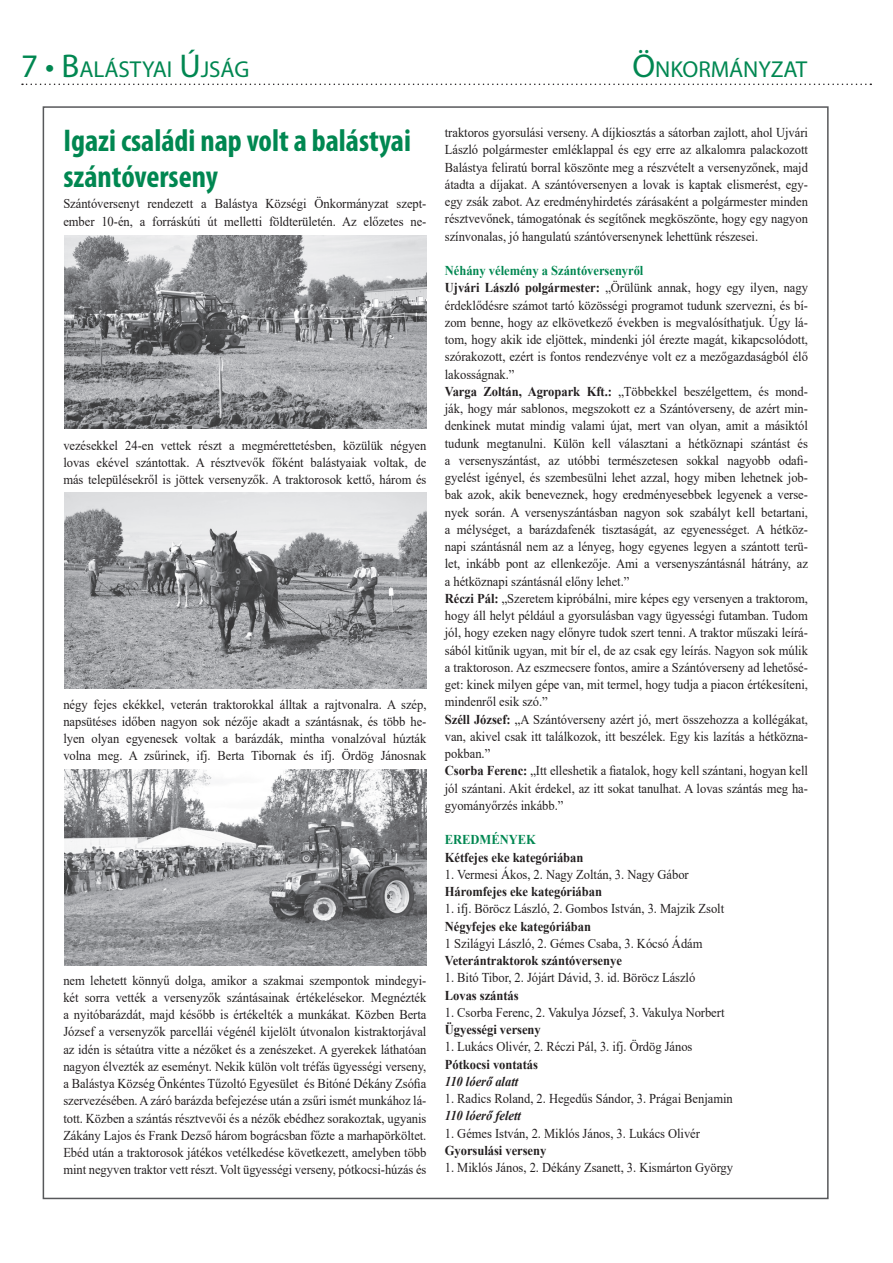
<style>
.page{position:relative;width:893px;height:1263px;background:#fff}
.page>*{position:absolute;margin:0;border:0;box-sizing:border-box;transform-origin:0 0}
.t1{font:700 condensed 31.5px/36px "Myriad Pro";color:#008751}
.t2{font:23.1px "Myriad Pro";color:#008751}
.t3{font:13.5px/17.2px "Times New Roman";letter-spacing:-.005em;color:#231f20;text-align:justify;scale:.93 1}
.t4{font:700 13.5px "Times New Roman";letter-spacing:-.005em;color:#231f20;scale:.93 1}
.t5{font:italic 700 13.5px "Times New Roman";letter-spacing:-.005em;color:#231f20;scale:.93 1}
.t6{font:700 13.5px "Times New Roman";letter-spacing:-.005em;color:#008751;scale:.93 1}
.s1{font-size:33px}
.s2{font-weight:700;color:#008751}
.s3{font-weight:700}
</style>
<div class="page">
<svg style="left:22px;top:84px;width:849px;height:1px"></svg>
<img style="left:64px;top:235px;width:362px;height:194px">
<img style="left:64px;top:493px;width:362px;height:195px">
<img style="left:64px;top:769px;width:362px;height:196px">
<h2 class="t2" style="left:21px;top:55px;width:230px"><span class="s1">7 • B</span>ALÁSTYAI <span class="s1">Ú</span>JSÁG</h2>
<h2 class="t2" style="left:632px;top:55px;width:177px"><span class="s1">Ö</span>NKORMÁNYZAT</h2>
<h1 class="t1" style="left:63px;top:122px;width:349px">Igazi családi nap volt a balástyai szántóverseny</h1>
<p class="t3" style="left:63px;top:195px;width:392px">Szántóversenyt rendezett a Balástya Községi Önkormányzat szept&shy;ember 10-én, a forráskúti út melletti földterületén. Az előzetes ne-</p>
<p class="t3" style="left:63px;top:436px;width:392px">vezésekkel 24-en vettek részt a megmérettetésben, közülük négyen lovas ekével szántottak. A résztvevők főként balástyaiak voltak, de más településekről is jöttek versenyzők. A traktorosok kettő, három és</p>
<p class="t3" style="left:63px;top:695px;width:392px">négy fejes ekékkel, veterán traktorokkal álltak a rajtvonalra. A szép, napsütéses időben nagyon sok nézője akadt a szántásnak, és több he&shy;lyen olyan egyenesek voltak a barázdák, mintha vonalzóval húzták volna meg. A zsűrinek, ifj. Berta Tibornak és ifj. Ördög Jánosnak</p>
<p class="t3" style="left:63px;top:971px;width:392px">nem lehetett könnyű dolga, amikor a szakmai szempontok mindegyi&shy;két sorra vették a versenyzők szántásainak értékelésekor. Megnézték a nyitóbarázdát, majd később is értékelték a munkákat. Közben Berta József a versenyzők parcellái végénél kijelölt útvonalon kistraktorjával az idén is sétaútra vitte a nézőket és a zenészeket. A gyerekek láthatóan nagyon élvezték az eseményt. Nekik külön volt tréfás ügyességi verseny, a Balástya Község Önkéntes Tűzoltó Egyesület és Bitóné Dékány Zsófia szervezésében. A záró barázda befejezése után a zsűri ismét munkához lá&shy;tott. Közben a szántás résztvevői és a nézők ebédhez sorakoztak, ugyanis Zákány Lajos és Frank Dezső három bográcsban főzte a marhapörköltet.<br>Ebéd után a traktorosok játékos vetélkedése következett, amelyben több mint negyven traktor vett részt. Volt ügyességi verseny, pótkocsi-húzás és</p>
<p class="t3" style="left:445px;top:123px;width:392px">traktoros gyorsulási verseny. A díjkiosztás a sátorban zajlott, ahol Ujvári László polgármester emléklappal és egy erre az alkalomra palackozott Balástya feliratú borral köszönte meg a részvételt a versenyzőnek, majd átadta a díjakat. A szántóversenyen a lovak is kaptak elismerést, egy&shy;egy zsák zabot. Az eredményhirdetés zárásaként a polgármester minden résztvevőnek, támogatónak és segítőnek megköszönte, hogy egy nagyon színvonalas, jó hangulatú szántóversenynek lehettünk részesei.</p>
<p class="t3" style="left:445px;top:261px;width:392px;text-align:left"><span class="s2">Néhány vélemény a Szántóversenyről<br></span><span class="s3">Ujvári László polgármester:</span> „Örülünk annak, hogy egy ilyen, nagy érdeklődésre számot tartó közösségi programot tudunk szervezni, és bí&shy;zom benne, hogy az elkövetkező években is megvalósíthatjuk. Úgy lá&shy;tom, hogy akik ide eljöttek, mindenki jól érezte magát, kikapcsolódott, szórakozott, ezért is fontos rendezvénye volt ez a mezőgazdaságból élő lakosságnak.”<br><span class="s3">Varga Zoltán, Agropark Kft.:</span> „Többekkel beszélgettem, és mond&shy;ják, hogy már sablonos, megszokott ez a Szántóverseny, de azért min&shy;denkinek mutat mindig valami újat, mert van olyan, amit a másiktól tudunk megtanulni. Külön kell választani a hétköznapi szántást és a versenyszántást, az utóbbi természetesen sokkal nagyobb odafi&shy;gyelést igényel, és szembesülni lehet azzal, hogy miben lehetnek job&shy;bak azok, akik beneveznek, hogy eredményesebbek legyenek a verse&shy;nyek során. A versenyszántásban nagyon sok szabályt kell betartani, a mélységet, a barázdafenék tisztaságát, az egyenességet. A hétköz&shy;napi szántásnál nem az a lényeg, hogy egyenes legyen a szántott terü&shy;let, inkább pont az ellenkezője. Ami a versenyszántásnál hátrány, az a hétköznapi szántásnál előny lehet.”<br><span class="s3">Réczi Pál:</span> „Szeretem kipróbálni, mire képes egy versenyen a traktorom, hogy áll helyt például a gyorsulásban vagy ügyességi futamban. Tudom jól, hogy ezeken nagy előnyre tudok szert tenni. A traktor műszaki leírá&shy;sából kitűnik ugyan, mit bír el, de az csak egy leírás. Nagyon sok múlik a traktoroson. Az eszmecsere fontos, amire a Szántóverseny ad lehetősé&shy;get: kinek milyen gépe van, mit termel, hogy tudja a piacon értékesíteni, mindenről esik szó.”<br><span class="s3">Széll József:</span> „A Szántóverseny azért jó, mert összehozza a kollégákat, van, akivel csak itt találkozok, itt beszélek. Egy kis lazítás a hétközna&shy;pokban.”<br><span class="s3">Csorba Ferenc:</span> „Itt elleshetik a fiatalok, hogy kell szántani, hogyan kell jól szántani. Akit érdekel, az itt sokat tanulhat. A lovas szántás meg ha&shy;gyományőrzés inkább.”</p>
<p class="t6" style="left:445px;top:830px;width:99px">EREDMÉNYEK</p>
<p class="t4" style="left:445px;top:847px;width:150px">Kétfejes eke kategóriában</p>
<p class="t3" style="left:445px;top:865px;width:264px">1. Vermesi Ákos, 2. Nagy Zoltán, 3. Nagy Gábor</p>
<p class="t4" style="left:445px;top:882px;width:170px">Háromfejes eke kategóriában</p>
<p class="t3" style="left:445px;top:900px;width:302px">1. ifj. Böröcz László, 2. Gombos István, 3. Majzik Zsolt</p>
<p class="t4" style="left:445px;top:916px;width:159px">Négyfejes eke kategóriában</p>
<p class="t3" style="left:445px;top:934px;width:279px">1 Szilágyi László, 2. Gémes Csaba, 3. Kócsó Ádám</p>
<p class="t4" style="left:445px;top:951px;width:192px">Veterántraktorok szántóversenye</p>
<p class="t3" style="left:445px;top:969px;width:271px">1. Bitó Tibor, 2. Jójárt Dávid, 3. id. Böröcz László</p>
<p class="t4" style="left:445px;top:985px;width:81px">Lovas szántás</p>
<p class="t3" style="left:445px;top:1003px;width:302px">1. Csorba Ferenc, 2. Vakulya József, 3. Vakulya Norbert</p>
<p class="t4" style="left:445px;top:1020px;width:105px">Ügyességi verseny</p>
<p class="t3" style="left:445px;top:1038px;width:268px">1. Lukács Olivér, 2. Réczi Pál, 3. ifj. Ördög János</p>
<p class="t4" style="left:445px;top:1054px;width:102px">Pótkocsi vontatás</p>
<p class="t5" style="left:445px;top:1072px;width:80px">110 lóerő alatt</p>
<p class="t3" style="left:445px;top:1089px;width:311px">1. Radics Roland, 2. Hegedűs Sándor, 3. Prágai Benjamin</p>
<p class="t5" style="left:445px;top:1106px;width:83px">110 lóerő felett</p>
<p class="t3" style="left:445px;top:1124px;width:276px">1. Gémes István, 2. Miklós János, 3. Lukács Olivér</p>
<p class="t4" style="left:445px;top:1141px;width:111px">Gyorsulási verseny</p>
<p class="t3" style="left:445px;top:1158px;width:311px">1. Miklós János, 2. Dékány Zsanett, 3. Kismárton György</p>
</div>
